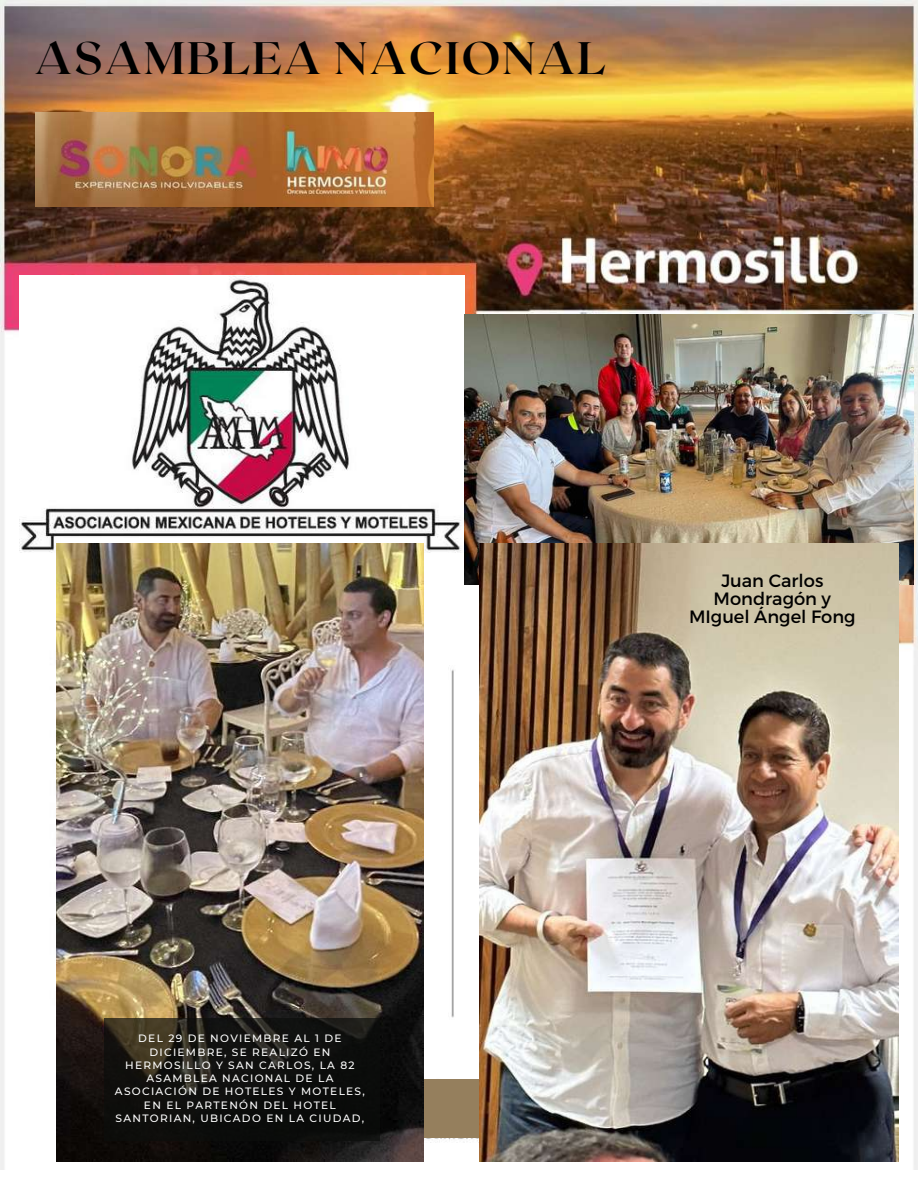
<style>
.page{position:relative;width:918px;height:1188px;background:#fff}
.page>*{position:absolute;margin:0;border:0;box-sizing:border-box;transform-origin:0 0}
.t1{font:700 45.45px "Roxborough CF";letter-spacing:.04em;color:#000}
.t2{font:17.85px/18.3px "Montserrat";color:#000;text-align:center}
.t3{font:500 10.65px/13.2px "Montserrat";letter-spacing:.12em;color:#fff;text-align:center}
</style>
<div class="page">
<img style="left:0;top:0;width:918px;height:1170px">
<img style="left:36px;top:113px;width:397px;height:93px">
<img style="left:20px;top:275px;width:444px;height:277px">
<img style="left:464px;top:315px;width:449px;height:270px">
<div style="left:320px;top:1079px;width:276px;height:58px;background:#957f5d"></div>
<img style="left:56px;top:544px;width:368px;height:617px">
<img style="left:480px;top:544px;width:418px;height:617px">
<svg style="left:104px;top:1018px;width:276px;height:122px;background:#151411"></svg>
<h1 class="t1" style="left:35px;top:29px;width:573px">ASAMBLEA NACIONAL</h1>
<p class="t3" style="left:115px;top:1032px;width:251px">DEL 29 DE NOVIEMBRE AL 1 DE<br>DICIEMBRE, SE REALIZÓ EN<br>HERMOSILLO Y SAN CARLOS, LA 82<br>ASAMBLEA NACIONAL DE LA<br>ASOCIACIÓN DE HOTELES Y MOTELES,<br>EN EL PARTENÓN DEL HOTEL<br>SANTORIAN, UBICADO EN LA CIUDAD,</p>
<h2 class="t2" style="left:689px;top:570px;width:168px">Juan Carlos<br>Mondragón y<br>MIguel Ángel Fong</h2>
</div>
